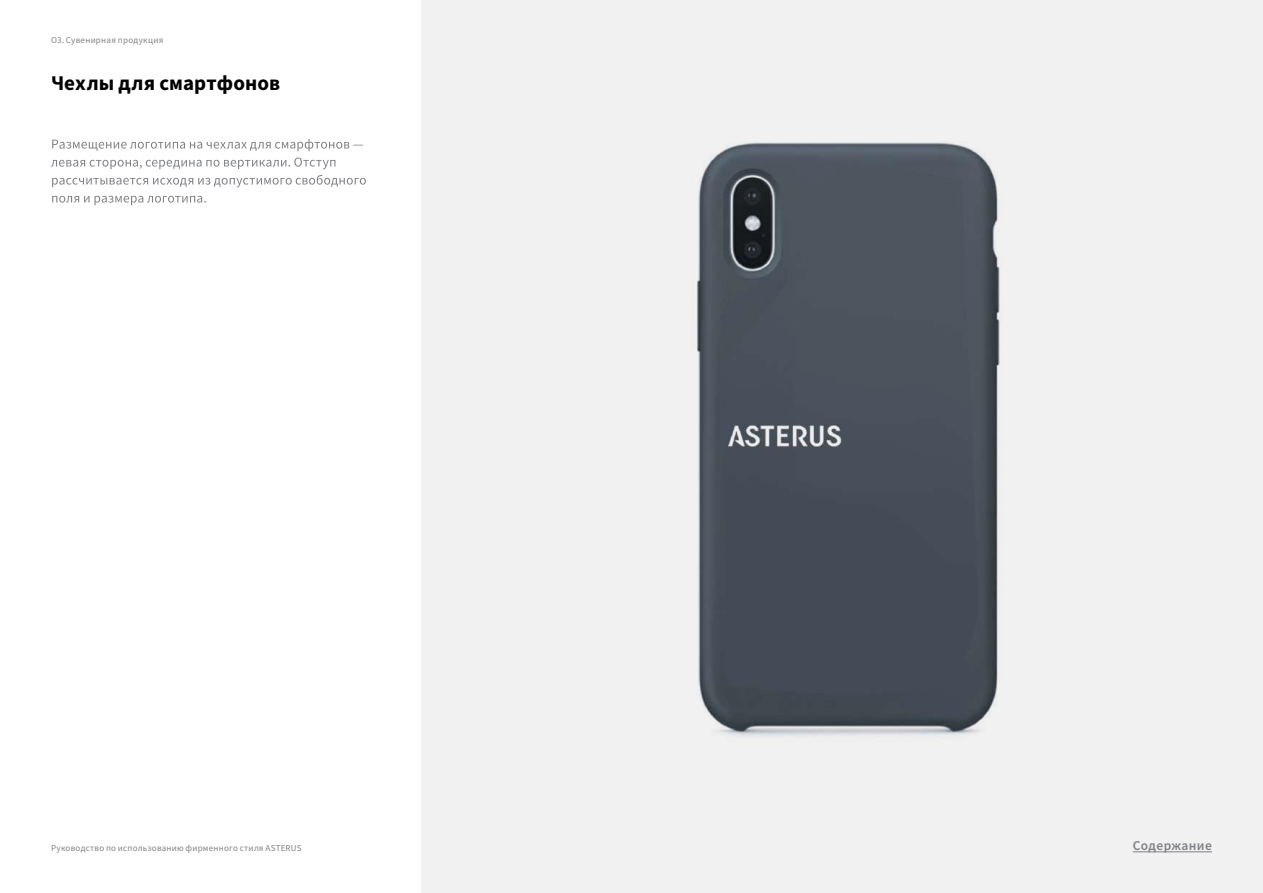
<style>
.page{position:relative;width:1263px;height:893px;background:#fff}
.page>*{position:absolute;margin:0;border:0;box-sizing:border-box;transform-origin:0 0}
.t1{font:700 21px "Source Sans Pro";letter-spacing:.005em;color:#000}
.t2{font:600 13.5px "Source Sans Pro";letter-spacing:.025em;color:#808285}
.t3{font:9px "Source Sans Pro";letter-spacing:.025em;color:#808285}
</style>
<div class="page">
<div style="left:421px;top:0;width:842px;height:893px;background:#f1f1f2"></div>
<img style="left:697px;top:142px;width:303px;height:594px">
<svg style="left:52px;top:139px;width:311px;height:12px"></svg>
<svg style="left:51px;top:157px;width:284px;height:12px"></svg>
<svg style="left:52px;top:175px;width:314px;height:12px"></svg>
<svg style="left:52px;top:196px;width:154px;height:9px"></svg>
<hr style="left:1133px;top:851px;width:79px;height:1px;background:#808285">
<p class="t3" style="left:51px;top:34px;width:114px">O3. Сувенирная продукция</p>
<h1 class="t1" style="left:51px;top:69px;width:231px">Чехлы для смартфонов</h1>
<p class="t3" style="left:51px;top:842px;width:252px">Руководство по использованию фирменного стиля ASTERUS</p>
<h2 class="t2" style="left:1133px;top:837px;width:81px">Содержание</h2>
</div>
